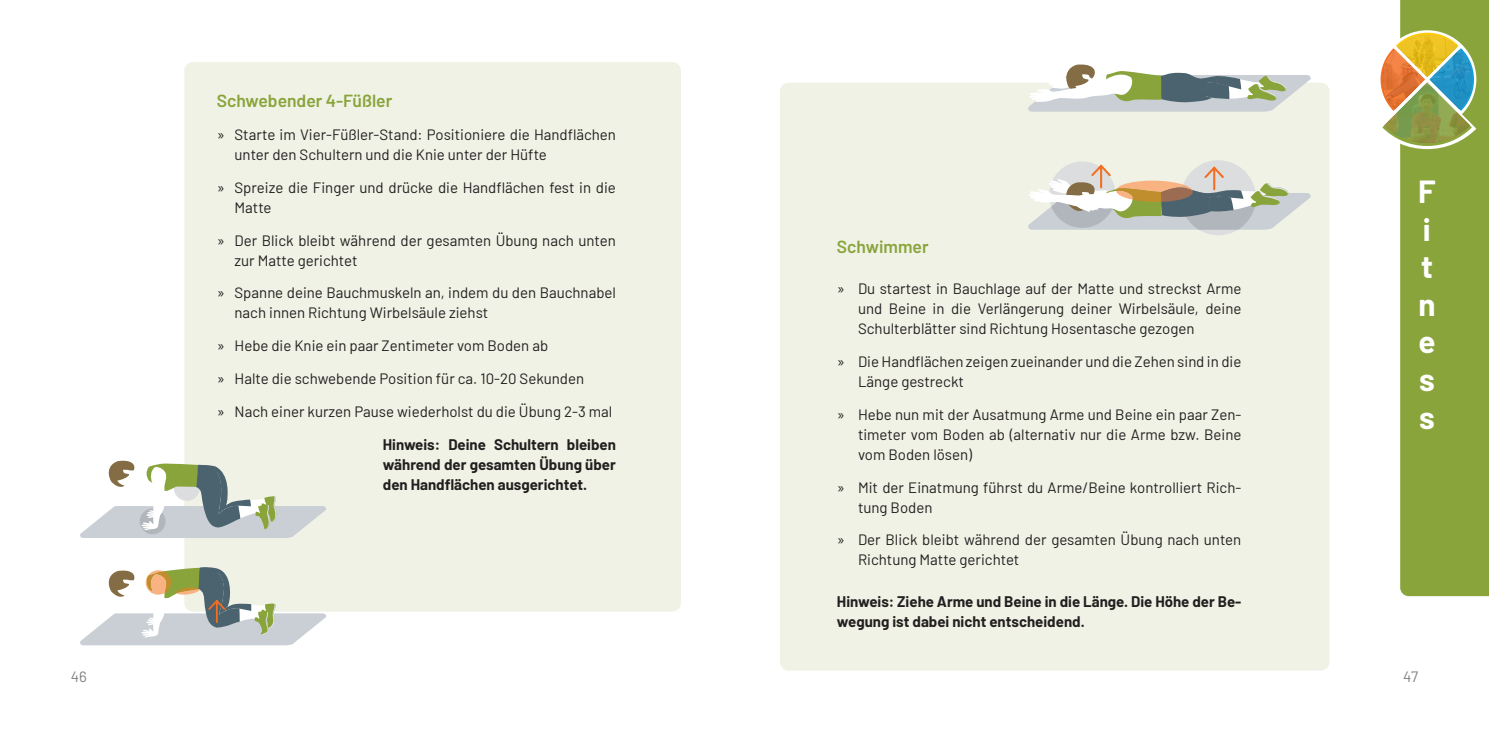
<style>
.page{position:relative;width:1489px;height:745px;background:#fff}
.page>*{position:absolute;margin:0;border:0;box-sizing:border-box;transform-origin:0 0}
.t1{font:700 31.25px/37.5px "Barlow";color:#fff}
.t2{font:600 17.5px "Barlow";color:#89a43b}
.t3{font:15px/20px "Barlow";color:#231f20}
.t4{font:700 15px/20px "Barlow";color:#231f20;text-align:justify}
.t5{font:15px "Barlow";color:#808285}
</style>
<div class="page">
<div style="left:1400px;top:0;width:88px;height:595px;background:#89a43b"></div>
<div style="left:184px;top:62px;width:497px;height:549px;background:#f0f2e5;border-radius:9px"></div>
<svg style="left:80px;top:460px;width:246px;height:77px"></svg>
<svg style="left:80px;top:567px;width:247px;height:78px"></svg>
<div style="left:780px;top:83px;width:549px;height:587px;background:#f0f2e5;border-radius:9px"></div>
<svg style="left:1028px;top:64px;width:283px;height:48px"></svg>
<svg style="left:1028px;top:160px;width:283px;height:75px"></svg>
<svg style="left:1380px;top:33px;width:96px;height:116px"></svg>
<p class="t2" style="left:217px;top:88px;width:177px">Schwebender 4-Füßler</p>
<p class="t3" style="left:234px;top:123px;width:383px">Starte im Vier-Füßler-Stand: Positioniere die Handflächen unter den Schultern und die Knie unter der Hüfte</p>
<p class="t3" style="left:217px;top:123px;width:10px">»</p>
<p class="t3" style="left:217px;top:176px;width:10px">»</p>
<p class="t3" style="left:217px;top:229px;width:10px">»</p>
<p class="t3" style="left:217px;top:282px;width:10px">»</p>
<p class="t3" style="left:217px;top:328px;width:10px;line-height:32.8px;text-align:justify">» » »</p>
<p class="t3" style="left:234px;top:176px;width:383px">Spreize die Finger und drücke die Handflächen fest in die<br>Matte</p>
<p class="t3" style="left:234px;top:229px;width:383px">Der Blick bleibt während der gesamten Übung nach unten zur Matte gerichtet</p>
<p class="t3" style="left:234px;top:282px;width:383px">Spanne deine Bauchmuskeln an, indem du den Bauchnabel nach innen Richtung Wirbelsäule ziehst</p>
<p class="t3" style="left:234px;top:328px;width:379px;line-height:32.8px">Hebe die Knie ein paar Zentimeter vom Boden ab<br>Halte die schwebende Position für ca. 10-20 Sekunden<br>Nach einer kurzen Pause wiederholst du die Übung 2-3 mal</p>
<p class="t4" style="left:383px;top:432px;width:234px">Hinweis: Deine Schultern bleiben während der gesamten Übung über den Handflächen ausgerichtet.</p>
<p class="t2" style="left:837px;top:233px;width:93px">Schwimmer</p>
<p class="t3" style="left:858px;top:277px;width:385px;text-align:justify">Du startest in Bauchlage auf der Matte und streckst Arme und Beine in die Verlängerung deiner Wirbelsäule, deine Schulterblätter sind Richtung Hosentasche gezogen</p>
<p class="t3" style="left:836px;top:277px;width:10px">»</p>
<p class="t3" style="left:836px;top:350px;width:10px">»</p>
<p class="t3" style="left:836px;top:403px;width:10px">»</p>
<p class="t3" style="left:836px;top:476px;width:10px">»</p>
<p class="t3" style="left:836px;top:528px;width:10px">»</p>
<p class="t3" style="left:858px;top:350px;width:385px">Die Handflächen zeigen zueinander und die Zehen sind in die<br>Länge gestreckt</p>
<p class="t3" style="left:858px;top:403px;width:385px;text-align:justify">Hebe nun mit der Ausatmung Arme und Beine ein paar Zen&shy;timeter vom Boden ab (alternativ nur die Arme bzw. Beine vom Boden lösen)</p>
<p class="t3" style="left:858px;top:476px;width:385px">Mit der Einatmung führst du Arme/Beine kontrolliert Rich&shy;tung Boden</p>
<p class="t3" style="left:858px;top:528px;width:385px">Der Blick bleibt während der gesamten Übung nach unten<br>Richtung Matte gerichtet</p>
<p class="t4" style="left:836px;top:590px;width:406px">Hinweis: Ziehe Arme und Beine in die Länge. Die Höhe der Be&shy;wegung ist dabei nicht entscheidend.</p>
<h1 class="t1" style="left:1417px;top:171px;width:19px">F i t n e s s</h1>
<p class="t5" style="left:71px;top:665px;width:17px">46</p>
<p class="t5" style="left:1402px;top:665px;width:16px">47</p>
</div>
